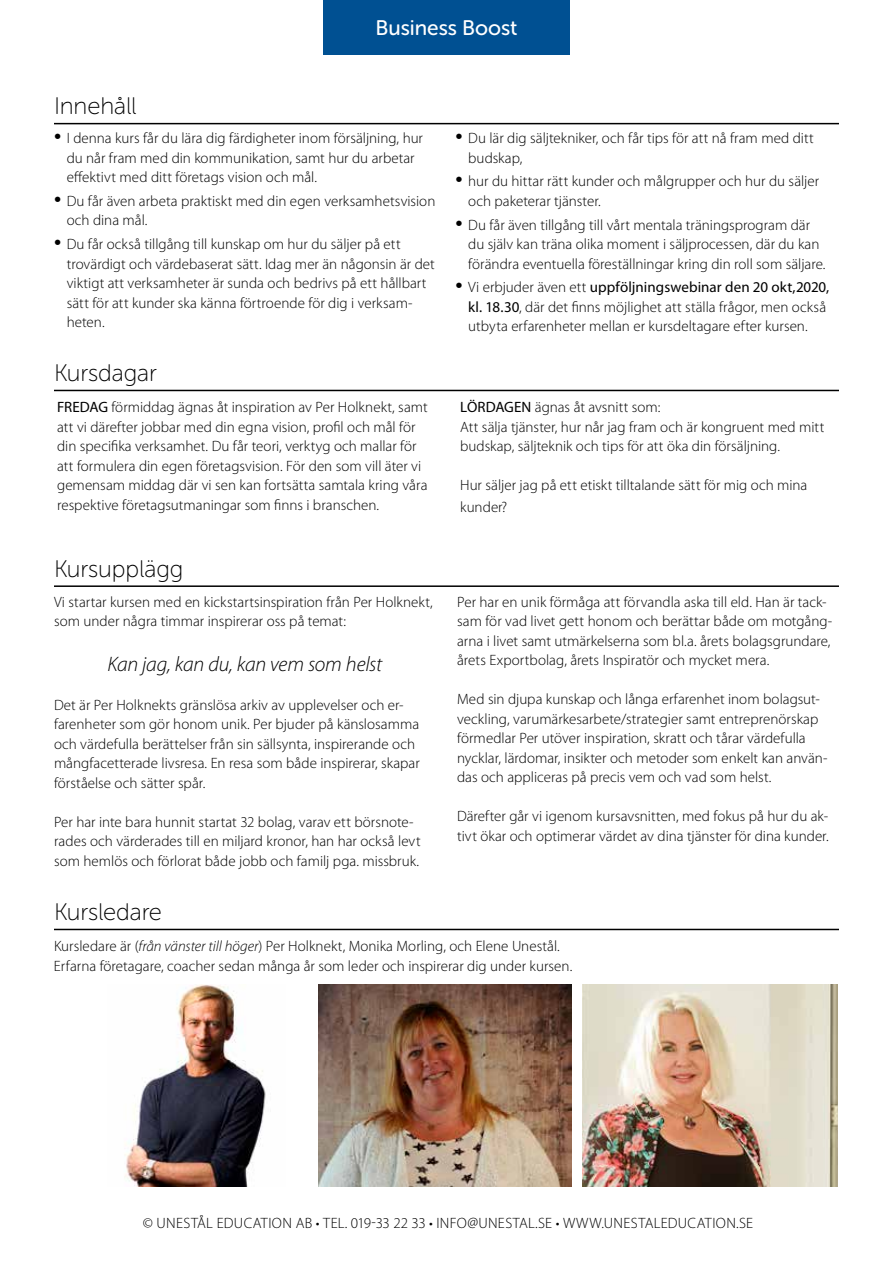
<style>
.page{position:relative;width:893px;height:1263px;background:#fff}
.page>*{position:absolute;margin:0;border:0;box-sizing:border-box;transform-origin:0 0}
.t1{font:24px "Museo Sans Rounded 100";letter-spacing:-.005em;color:#000}
.t2{font:italic 300 21px "Myriad Pro";letter-spacing:-.01em;color:#000}
.t3{font:21px "Museo Sans Rounded 500";color:#fff}
.t4{font:300 15px/19.5px "Myriad Pro";color:#000}
.t5{font:300 15px "Myriad Pro";letter-spacing:.02em;color:#000}
.s1{font-weight:400;font-size:25.5px}
.s2{font-weight:400}
.s3{font-style:italic}
</style>
<div class="page">
<div style="left:323px;top:0;width:247px;height:54px;background:#005092"></div>
<hr style="left:54px;top:123px;width:785px;height:1px;background:#000">
<hr style="left:54px;top:929px;width:785px;height:1px;background:#000">
<hr style="left:54px;top:390px;width:785px;height:1px;background:#000">
<hr style="left:54px;top:585px;width:785px;height:2px;background:#000">
<img style="left:125px;top:984px;width:141px;height:202px">
<img style="left:319px;top:984px;width:252px;height:202px">
<img style="left:583px;top:984px;width:255px;height:202px">
<h1 class="t1" style="left:54px;top:93px;width:84px">Innehåll</h1>
<h2 class="t3" style="left:375px;top:16px;width:143px">Business Boost</h2>
<p class="t4" style="left:67px;top:129px;width:358px;text-indent:-13px"><span class="s1">•</span> I denna kurs får du lära dig färdigheter inom försäljning, hur du når fram med din kommunikation, samt hur du arbetar effektivt med ditt företags vision och mål.</p>
<p class="t4" style="left:67px;top:191px;width:370px;text-indent:-13px"><span class="s1">•</span> Du får även arbeta praktiskt med din egen verksamhetsvision och dina mål.</p>
<p class="t4" style="left:67px;top:235px;width:370px;text-indent:-13px"><span class="s1">•</span> Du får också tillgång till kunskap om hur du säljer på ett trovärdigt och värdebaserat sätt. Idag mer än någonsin är det viktigt att verksamheter är sunda och bedrivs på ett hållbart sätt för att kunder ska känna förtroende för dig i verksam&shy;heten.</p>
<h1 class="t1" style="left:54px;top:360px;width:104px">Kursdagar</h1>
<p class="t4" style="left:468px;top:129px;width:347px;text-indent:-13px"><span class="s1">•</span> Du lär dig säljtekniker, och får tips för att nå fram med ditt budskap,</p>
<p class="t4" style="left:468px;top:172px;width:352px;text-indent:-13px"><span class="s1">•</span> hur du hittar rätt kunder och målgrupper och hur du säljer och paketerar tjänster.</p>
<p class="t4" style="left:468px;top:215px;width:359px;text-indent:-13px"><span class="s1">•</span> Du får även tillgång till vårt mentala träningsprogram där du själv kan träna olika moment i säljprocessen, där du kan förändra eventuella föreställningar kring din roll som säljare.</p>
<p class="t4" style="left:468px;top:278px;width:363px;text-indent:-13px"><span class="s1">•</span> Vi erbjuder även ett <span class="s2">uppföljningswebinar den 20 okt,2020, kl. 18.30</span>, där det finns möjlighet att ställa frågor, men också utbyta erfarenheter mellan er kursdeltagare efter kursen.</p>
<p class="t4" style="left:57px;top:398px;width:372px"><span class="s2">FREDAG</span> förmiddag ägnas åt inspiration av Per Holknekt, samt att vi därefter jobbar med din egna vision, profil och mål för din specifika verksamhet. Du får teori, verktyg och mallar för att formulera din egen företagsvision. För den som vill äter vi gemensam middag där vi sen kan fortsätta samtala kring våra respektive företagsutmaningar som finns i branschen.</p>
<p class="t4" style="left:460px;top:398px;width:366px"><span class="s2">LÖRDAGEN</span> ägnas åt avsnitt som:<br>Att sälja tjänster, hur når jag fram och är kongruent med mitt budskap, säljteknik och tips för att öka din försäljning.</p>
<p class="t4" style="left:460px;top:475px;width:349px;line-height:21.6px">Hur säljer jag på ett etiskt tilltalande sätt för mig och mina kunder?</p>
<h1 class="t1" style="left:54px;top:556px;width:131px">Kursupplägg</h1>
<p class="t4" style="left:54px;top:592px;width:380px">Vi startar kursen med en kickstartsinspiration från Per Holknekt, som under några timmar inspirerar oss på temat:</p>
<h2 class="t2" style="left:108px;top:653px;width:276px">Kan jag, kan du, kan vem som helst</h2>
<p class="t4" style="left:54px;top:695px;width:367px">Det är Per Holknekts gränslösa arkiv av upplevelser och er&shy;farenheter som gör honom unik. Per bjuder på känslosamma och värdefulla berättelser från sin sällsynta, inspirerande och mångfacetterade livsresa. En resa som både inspirerar, skapar förståelse och sätter spår.</p>
<p class="t4" style="left:54px;top:812px;width:368px">Per har inte bara hunnit startat 32 bolag, varav ett börsnote&shy;rades och värderades till en miljard kronor, han har också levt som hemlös och förlorat både jobb och familj pga. missbruk.</p>
<h1 class="t1" style="left:54px;top:899px;width:109px">Kursledare</h1>
<p class="t4" style="left:457px;top:592px;width:377px">Per har en unik förmåga att förvandla aska till eld. Han är tack&shy;sam för vad livet gett honom och berättar både om motgång&shy;arna i livet samt utmärkelserna som bl.a. årets bolagsgrundare, årets Exportbolag, årets Inspiratör och mycket mera.</p>
<p class="t4" style="left:457px;top:690px;width:372px">Med sin djupa kunskap och långa erfarenhet inom bolagsut&shy;veckling, varumärkesarbete/strategier samt entreprenörskap förmedlar Per utöver inspiration, skratt och tårar värdefulla nycklar, lärdomar, insikter och metoder som enkelt kan använ&shy;das och appliceras på precis vem och vad som helst.</p>
<p class="t4" style="left:457px;top:807px;width:373px">Därefter går vi igenom kursavsnitten, med fokus på hur du ak&shy;tivt ökar och optimerar värdet av dina tjänster för dina kunder.</p>
<p class="t4" style="left:54px;top:936px;width:520px">Kursledare är (<span class="s3">från vänster till höger</span>) Per Holknekt, Monika Morling, och Elene Unestål.<br>Erfarna företagare, coacher sedan många år som leder och inspirerar dig under kursen.</p>
<p class="t5" style="left:143px;top:1214px;width:612px">© UNESTÅL EDUCATION AB • TEL. 019-33 22 33 • INFO@UNESTAL.SE • WWW.UNESTALEDUCATION.SE</p>
</div>
